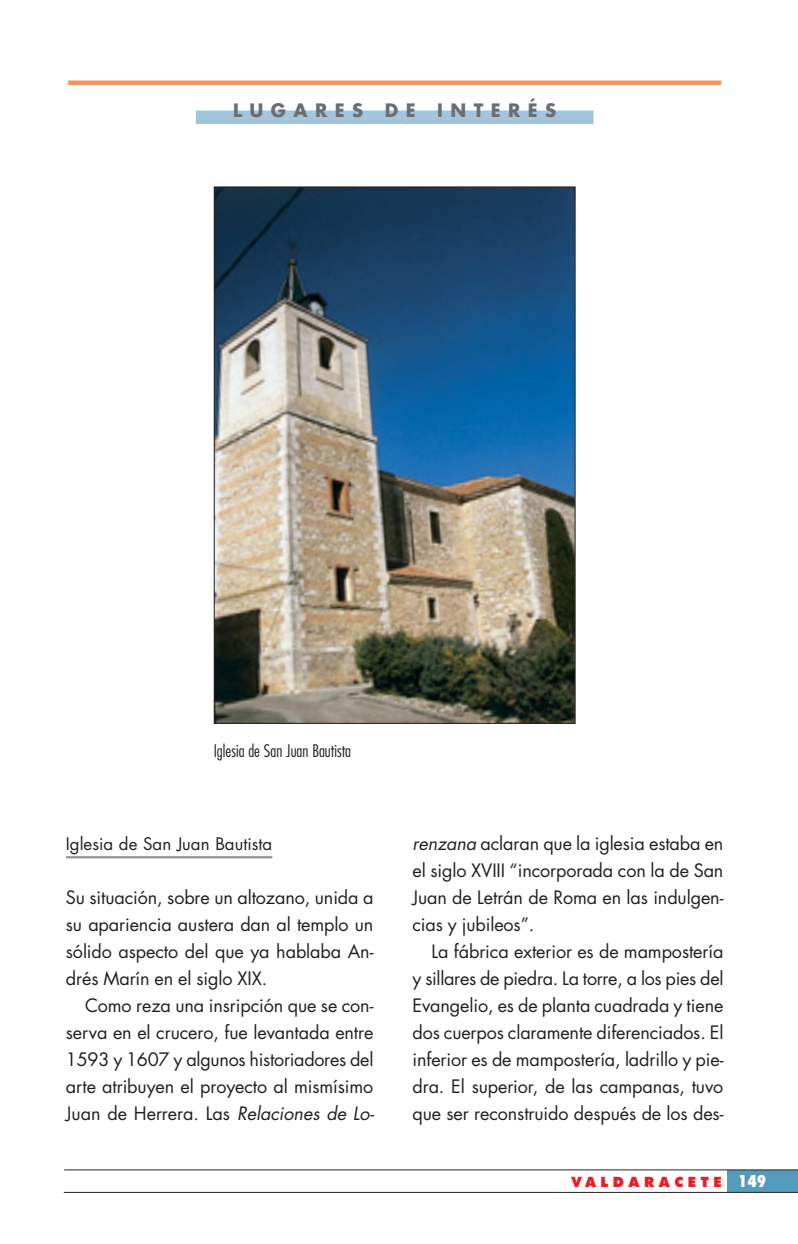
<style>
.page{position:relative;width:798px;height:1244px;background:#fff}
.page>*{position:absolute;margin:0;border:0;box-sizing:border-box;transform-origin:0 0}
.t1{font:18px "Futura";letter-spacing:-.005em;color:#231f1f}
.t2{font:700 18px "Futura";letter-spacing:.41em;color:#6c6d70}
.t3{font:16.88px "Futura";color:#231f1f}
.t4{font:300 condensed 16.88px "Futura";color:#231f1f}
.t5{font:800 13.5px "Futura";letter-spacing:.335em;color:#ee1c24}
.s1{font-style:italic}
.s2{font-stretch:condensed;font-size:15.75px;color:#fff}
</style>
<div class="page">
<div style="left:727px;top:1170px;width:70px;height:22px;background:#559bbe"></div>
<hr style="left:64px;top:1192px;width:733px;height:1px;background:#231f1f">
<hr style="left:64px;top:1169px;width:733px;height:1px;background:#231f1f">
<hr style="left:66px;top:856px;width:206px;height:2px;background:#939497">
<div style="left:68px;top:80px;width:653px;height:5px;background:#f7945b"></div>
<div style="left:196px;top:110px;width:397px;height:14px;background:#a3c5db"></div>
<img style="left:216px;top:189px;width:357px;height:532px">
<p class="t2" style="left:233px;top:102px;width:324px">LUGARES DE INTERÉS</p>
<p class="t4" style="left:214px;top:743px;width:139px">Iglesia de San Juan Bautista</p>
<p class="t3" style="left:66px;top:836px;width:208px">Iglesia de San Juan Bautista</p>
<p class="t1" style="left:66px;top:889px;width:309px">Su situación, sobre un altozano, unida a</p>
<p class="t1" style="left:66px;top:916px;width:309px">su apariencia austera dan al templo un</p>
<p class="t1" style="left:66px;top:943px;width:309px">sólido aspecto del que ya hablaba An-</p>
<p class="t1" style="left:66px;top:970px;width:203px">drés Marín en el siglo XIX.</p>
<p class="t1" style="left:85px;top:997px;width:290px">Como reza una insripción que se con-</p>
<p class="t1" style="left:66px;top:1024px;width:309px">serva en el crucero, fue levantada entre</p>
<p class="t1" style="left:66px;top:1051px;width:309px">1593 y 1607 y algunos historiadores del</p>
<p class="t1" style="left:66px;top:1078px;width:309px">arte atribuyen el proyecto al mismísimo</p>
<p class="t1" style="left:66px;top:1105px;width:310px">Juan de Herrera. Las <span class="s1">Relaciones de Lo-</span></p>
<p class="t1" style="left:412px;top:835px;width:312px"><span class="s1">renzana</span> aclaran que la iglesia estaba en</p>
<p class="t1" style="left:412px;top:862px;width:312px">el siglo XVIII “incorporada con la de San</p>
<p class="t1" style="left:412px;top:889px;width:312px">Juan de Letrán de Roma en las indulgen-</p>
<p class="t1" style="left:412px;top:916px;width:123px">cias y jubileos”.</p>
<p class="t1" style="left:431px;top:943px;width:293px">La fábrica exterior es de mampostería</p>
<p class="t1" style="left:412px;top:970px;width:312px">y sillares de piedra. La torre, a los pies del</p>
<p class="t1" style="left:412px;top:997px;width:312px">Evangelio, es de planta cuadrada y tiene</p>
<p class="t1" style="left:412px;top:1024px;width:312px">dos cuerpos claramente diferenciados. El</p>
<p class="t1" style="left:412px;top:1051px;width:312px">inferior es de mampostería, ladrillo y pie-</p>
<p class="t1" style="left:412px;top:1078px;width:312px">dra. El superior, de las campanas, tuvo</p>
<p class="t1" style="left:412px;top:1105px;width:312px">que ser reconstruido después de los des-</p>
<p class="t5" style="left:571px;top:1176px;width:197px">VALDARACETE <span class="s2">149</span></p>
</div>
